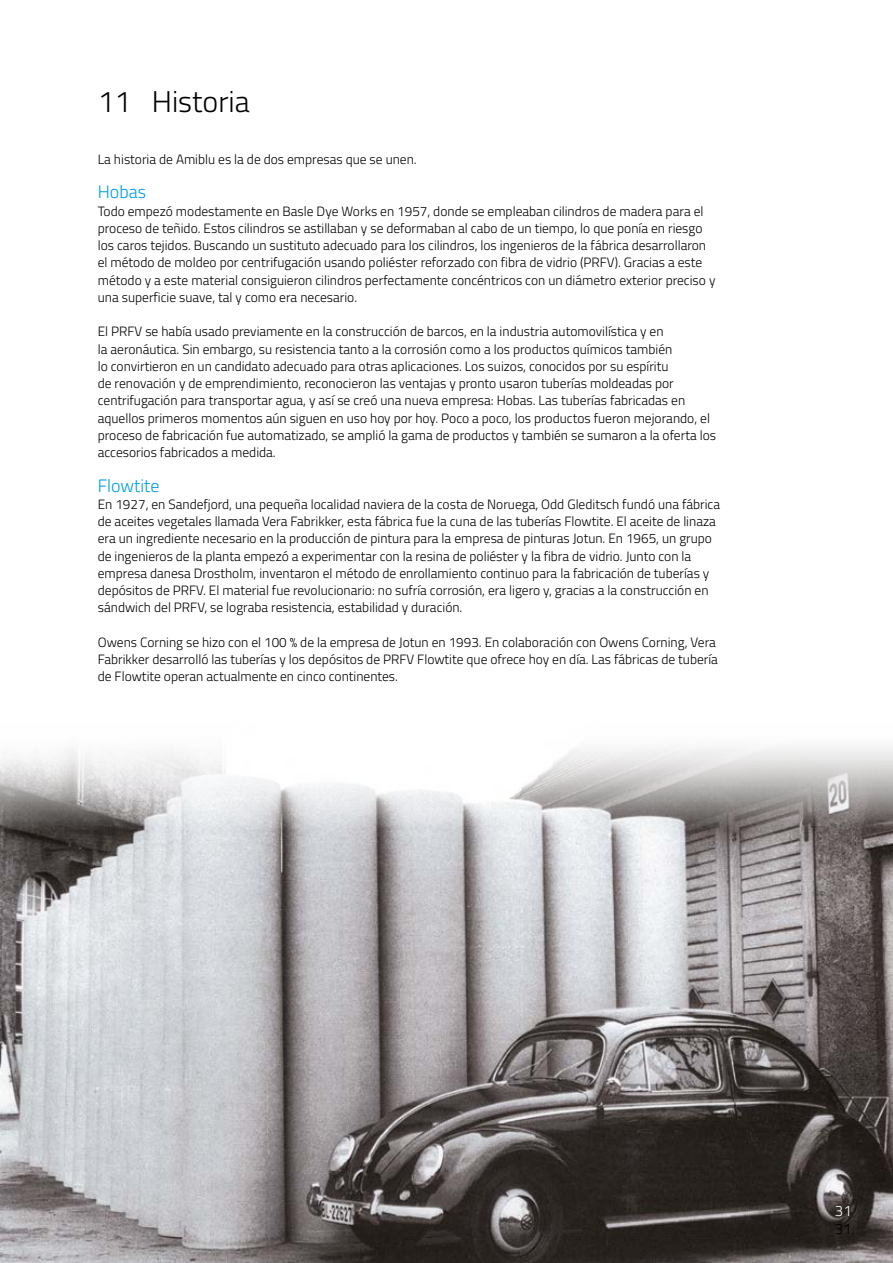
<style>
.page{position:relative;width:893px;height:1263px;background:#fff}
.page>*{position:absolute;margin:0;border:0;box-sizing:border-box;transform-origin:0 0}
.fließtext{font:300 30px "Titillium Web";color:#000}
.fließtext-2{font:300 18px "Titillium Web";color:#009fe3}
.t1{font:300 15px "Titillium Web";color:#fff}
.t2{font:300 15px "Titillium Web";color:#000}
.fließtext-3{font:300 13.5px/17.2px "Titillium Web";color:#000}
</style>
<div class="page">
<img style="left:1px;top:747px;width:892px;height:516px">
<p class="fließtext" style="left:98px;top:80px;width:154px">11 Historia</p>
<p class="fließtext-3" style="left:98px;top:150px;width:320px">La historia de Amiblu es la de dos empresas que se unen.</p>
<p class="fließtext-2" style="left:98px;top:179px;width:50px">Hobas</p>
<p class="fließtext-3" style="left:98px;top:202px;width:619px">Todo empezó modestamente en Basle Dye Works en 1957, donde se empleaban cilindros de madera para el proceso de teñido. Estos cilindros se astillaban y se deformaban al cabo de un tiempo, lo que ponía en riesgo los caros tejidos. Buscando un sustituto adecuado para los cilindros, los ingenieros de la fábrica desarrollaron el método de moldeo por centrifugación usando poliéster reforzado con fibra de vidrio (PRFV). Gracias a este método y a este material consiguieron cilindros perfectamente concéntricos con un diámetro exterior preciso y una superficie suave, tal y como era necesario.</p>
<p class="fließtext-3" style="left:98px;top:322px;width:620px">El PRFV se había usado previamente en la construcción de barcos, en la industria automovilística y en<br>la aeronáutica. Sin embargo, su resistencia tanto a la corrosión como a los productos químicos también<br>lo convirtieron en un candidato adecuado para otras aplicaciones. Los suizos, conocidos por su espíritu<br>de renovación y de emprendimiento, reconocieron las ventajas y pronto usaron tuberías moldeadas por centrifugación para transportar agua, y así se creó una nueva empresa: Hobas. Las tuberías fabricadas en aquellos primeros momentos aún siguen en uso hoy por hoy. Poco a poco, los productos fueron mejorando, el proceso de fabricación fue automatizado, se amplió la gama de productos y también se sumaron a la oferta los accesorios fabricados a medida.</p>
<p class="fließtext-2" style="left:98px;top:472px;width:63px">Flowtite</p>
<p class="fließtext-3" style="left:98px;top:495px;width:624px">En 1927, en Sandefjord, una pequeña localidad naviera de la costa de Noruega, Odd Gleditsch fundó una fábrica de aceites vegetales llamada Vera Fabrikker, esta fábrica fue la cuna de las tuberías Flowtite. El aceite de linaza era un ingrediente necesario en la producción de pintura para la empresa de pinturas Jotun. En 1965, un grupo de ingenieros de la planta empezó a experimentar con la resina de poliéster y la fibra de vidrio. Junto con la empresa danesa Drostholm, inventaron el método de enrollamiento continuo para la fabricación de tuberías y depósitos de PRFV. El material fue revolucionario: no sufría corrosión, era ligero y, gracias a la construcción en sándwich del PRFV, se lograba resistencia, estabilidad y duración.</p>
<p class="fließtext-3" style="left:98px;top:633px;width:622px">Owens Corning se hizo con el 100 % de la empresa de Jotun en 1993. En colaboración con Owens Corning, Vera<br>Fabrikker desarrolló las tuberías y los depósitos de PRFV Flowtite que ofrece hoy en día. Las fábricas de tubería de Flowtite operan actualmente en cinco continentes.</p>
<p class="t1" style="left:835px;top:1200px;width:18px">31</p>
<p class="t2" style="left:835px;top:1217px;width:18px">31</p>
</div>
